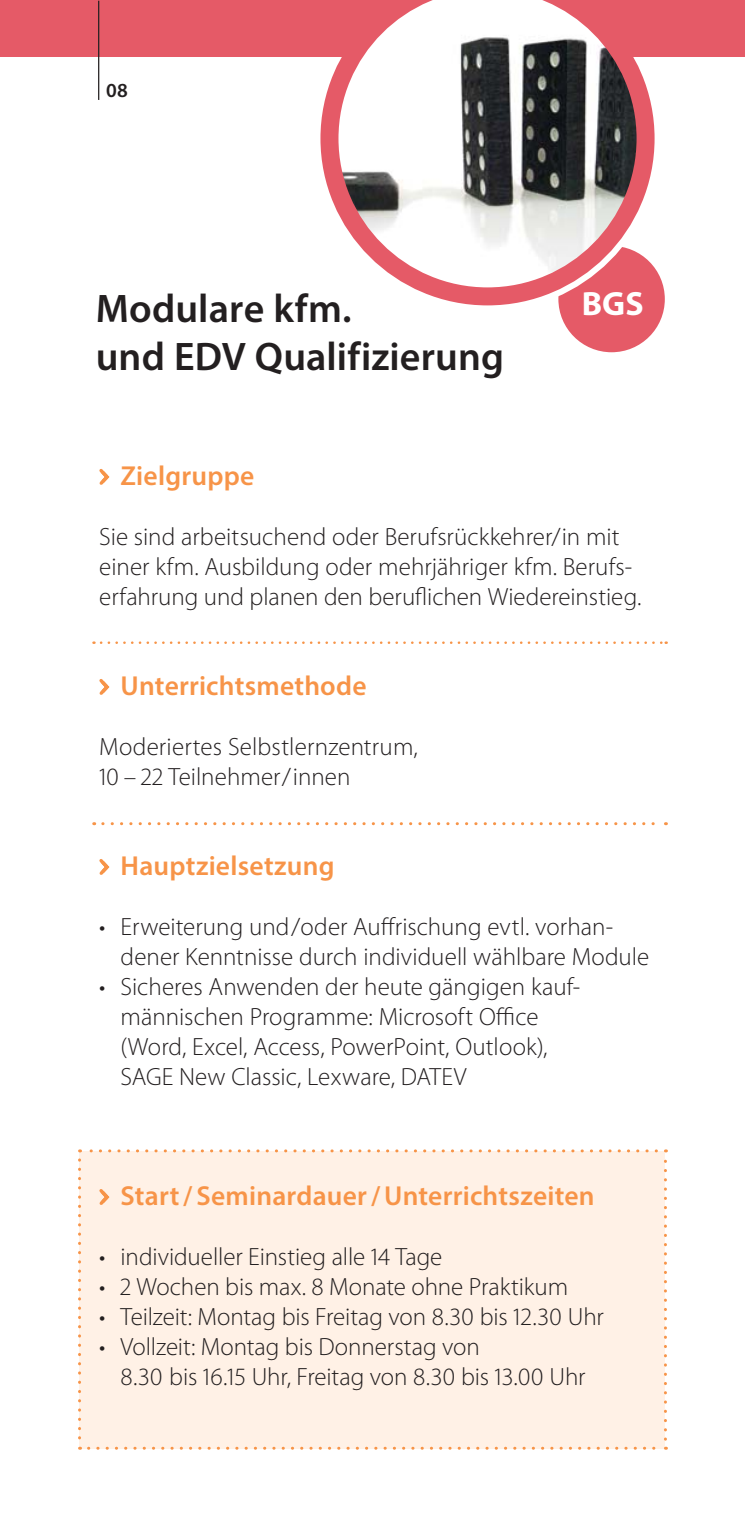
<style>
.page{position:relative;width:745px;height:1531px;background:#fff}
.page>*{position:absolute;margin:0;border:0;box-sizing:border-box;transform-origin:0 0}
.t1{font:600 40px/48px "Myriad Pro";letter-spacing:.005em;color:#231f20}
.t2{font:700 33.75px "Myriad Pro";color:#fff}
.t3{font:600 27.5px "Myriad Pro";letter-spacing:.01em;color:#f79448}
.t4{font:300 25px/30px "Myriad Pro";color:#231f20}
.t5{font:600 20px "Myriad Pro";color:#231f20}
</style>
<div class="page">
<div style="left:558px;top:246px;width:106px;height:106px;background:#e55a67;border-radius:50%"></div>
<div style="left:0;top:0;width:744px;height:57px;background:#e55a67"></div>
<svg style="left:320px;top:0;width:334px;height:305px"></svg>
<svg style="left:101px;top:641px;width:565px;height:3px"></svg>
<svg style="left:103px;top:822px;width:563px;height:3px"></svg>
<div style="left:79px;top:1151px;width:586px;height:297px;background:#fff1e6"></div>
<svg style="left:78px;top:1160px;width:3px;height:289px"></svg>
<svg style="left:88px;top:1446px;width:578px;height:3px"></svg>
<svg style="left:664px;top:1149px;width:2px;height:290px"></svg>
<svg style="left:79px;top:1149px;width:577px;height:3px"></svg>
<svg style="left:99px;top:469px;width:11px;height:16px"></svg>
<svg style="left:99px;top:679px;width:11px;height:16px"></svg>
<svg style="left:99px;top:859px;width:11px;height:16px"></svg>
<svg style="left:99px;top:1189px;width:11px;height:16px"></svg>
<hr style="left:98px;top:1px;width:1px;height:99px;background:#231f20">
<p class="t5" style="left:106px;top:82px;width:23px">08</p>
<h1 class="t1" style="left:96px;top:288px;width:409px">Modulare kfm.<br>und EDV Qualifizierung</h1>
<h2 class="t2" style="left:581px;top:291px;width:63px">BGS</h2>
<p class="t3" style="left:120px;top:465px;width:135px">Zielgruppe</p>
<p class="t4" style="left:99px;top:524px;width:543px">Sie sind arbeitsuchend oder Berufsrückkehrer/in mit einer kfm. Ausbildung oder mehrjähriger kfm. Berufs&shy;erfahrung und planen den beruflichen Wiedereinstieg.</p>
<p class="t3" style="left:120px;top:675px;width:247px">Unterrichtsmethode</p>
<p class="t4" style="left:99px;top:734px;width:320px">Moderiertes Selbstlernzentrum,<br>10 – 22 Teilnehmer/innen</p>
<p class="t3" style="left:120px;top:855px;width:215px">Hauptzielsetzung</p>
<p class="t4" style="left:120px;top:914px;width:530px;text-indent:-21px">• Erweiterung und/oder Auffrischung evtl. vorhan&shy;dener Kenntnisse durch individuell wählbare Module</p>
<p class="t4" style="left:120px;top:974px;width:461px;text-indent:-21px">• Sicheres Anwenden der heute gängigen kauf&shy;männischen Programme: Microsoft Office (Word, Excel, Access, PowerPoint, Outlook), SAGE New Classic, Lexware, DATEV</p>
<p class="t3" style="left:120px;top:1185px;width:475px">Start / Seminardauer / Unterrichtszeiten</p>
<p class="t4" style="left:99px;top:1244px;width:344px">• individueller Einstieg alle 14 Tage</p>
<p class="t4" style="left:99px;top:1274px;width:470px">• 2 Wochen bis max. 8 Monate ohne Praktikum</p>
<p class="t4" style="left:99px;top:1304px;width:506px">• Teilzeit: Montag bis Freitag von 8.30 bis 12.30 Uhr</p>
<p class="t4" style="left:120px;top:1334px;width:466px;text-indent:-21px">• Vollzeit: Montag bis Donnerstag von<br>8.30 bis 16.15 Uhr, Freitag von 8.30 bis 13.00 Uhr</p>
</div>
